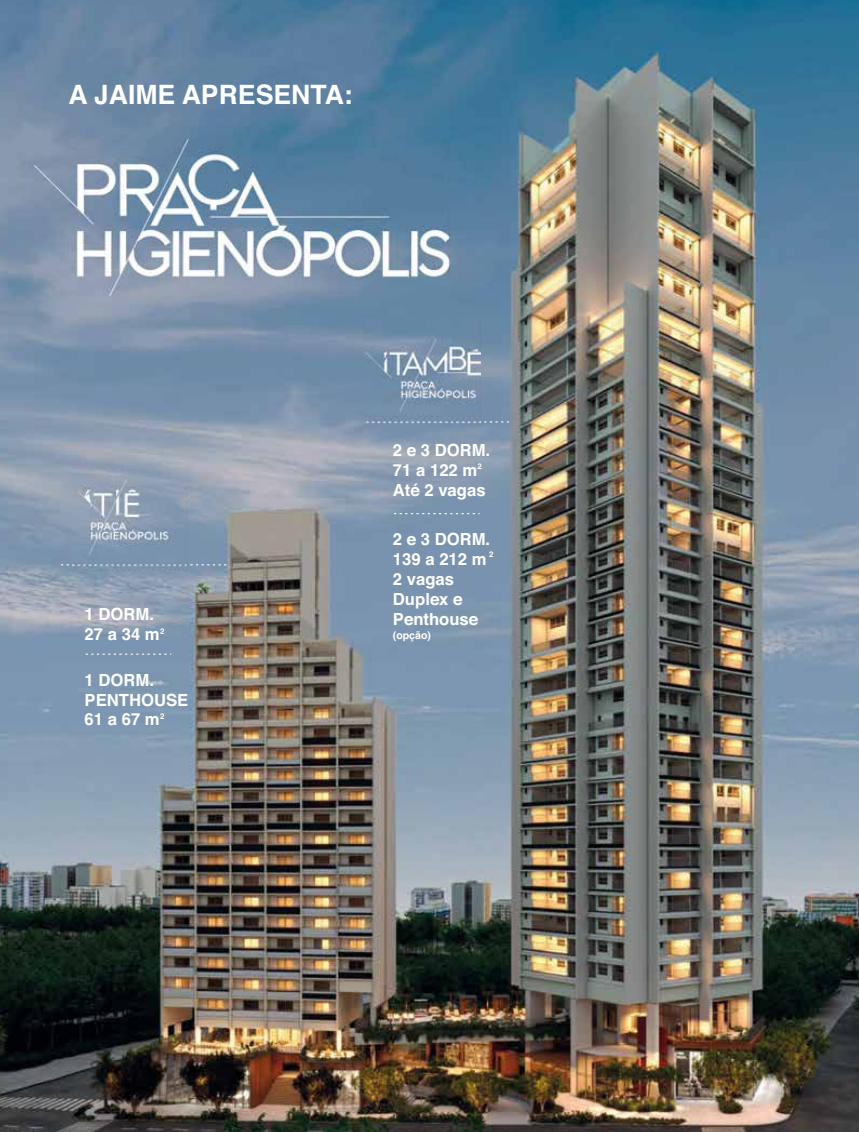
<style>
.page{position:relative;width:859px;height:1132px;background:#fff}
.page>*{position:absolute;margin:0;border:0;box-sizing:border-box;transform-origin:0 0}
.t1{font:700 26.55px "Helvetica";color:#fff}
.t2{font:700 16.65px/19.8px "Helvetica";color:#fff}
.t3{font:700 10.5px "Helvetica";color:#fff}
.t4{font:700 7.95px "Helvetica";color:#fff}
</style>
<div class="page">
<img style="left:0;top:0;width:859px;height:1131px">
<img style="left:35px;top:140px;width:414px;height:156px">
<svg style="left:61px;top:564px;width:166px;height:1px"></svg>
<svg style="left:481px;top:421px;width:30px;height:1px"></svg>
<svg style="left:86px;top:653px;width:85px;height:1px"></svg>
<svg style="left:394px;top:513px;width:85px;height:1px"></svg>
<img style="left:72px;top:460px;width:116px;height:115px">
<img style="left:365px;top:319px;width:116px;height:115px">
<h1 class="t1" style="left:68px;top:73px;width:286px">A JAIME APRESENTA:</h1>
<p class="t2" style="left:85px;top:604px;width:77px">1 DORM.<br>27 a 34 m</p>
<p class="t4" style="left:160px;top:624px;width:6px">2</p>
<p class="t2" style="left:85px;top:670px;width:105px">1 DORM.<br>PENTHOUSE<br>61 a 67 m</p>
<p class="t4" style="left:160px;top:709px;width:6px">2</p>
<p class="t2" style="left:393px;top:440px;width:99px">2 e 3 DORM.<br>71 a 122 m<br>Até 2 vagas</p>
<p class="t4" style="left:477px;top:460px;width:6px">2</p>
<p class="t2" style="left:393px;top:529px;width:99px">2 e 3 DORM.<br>139 a 212 m<br>2 vagas<br>Duplex e<br>Penthouse</p>
<p class="t3" style="left:393px;top:626px;width:39px">(opção)</p>
<p class="t4" style="left:489px;top:547px;width:6px">2</p>
</div>
